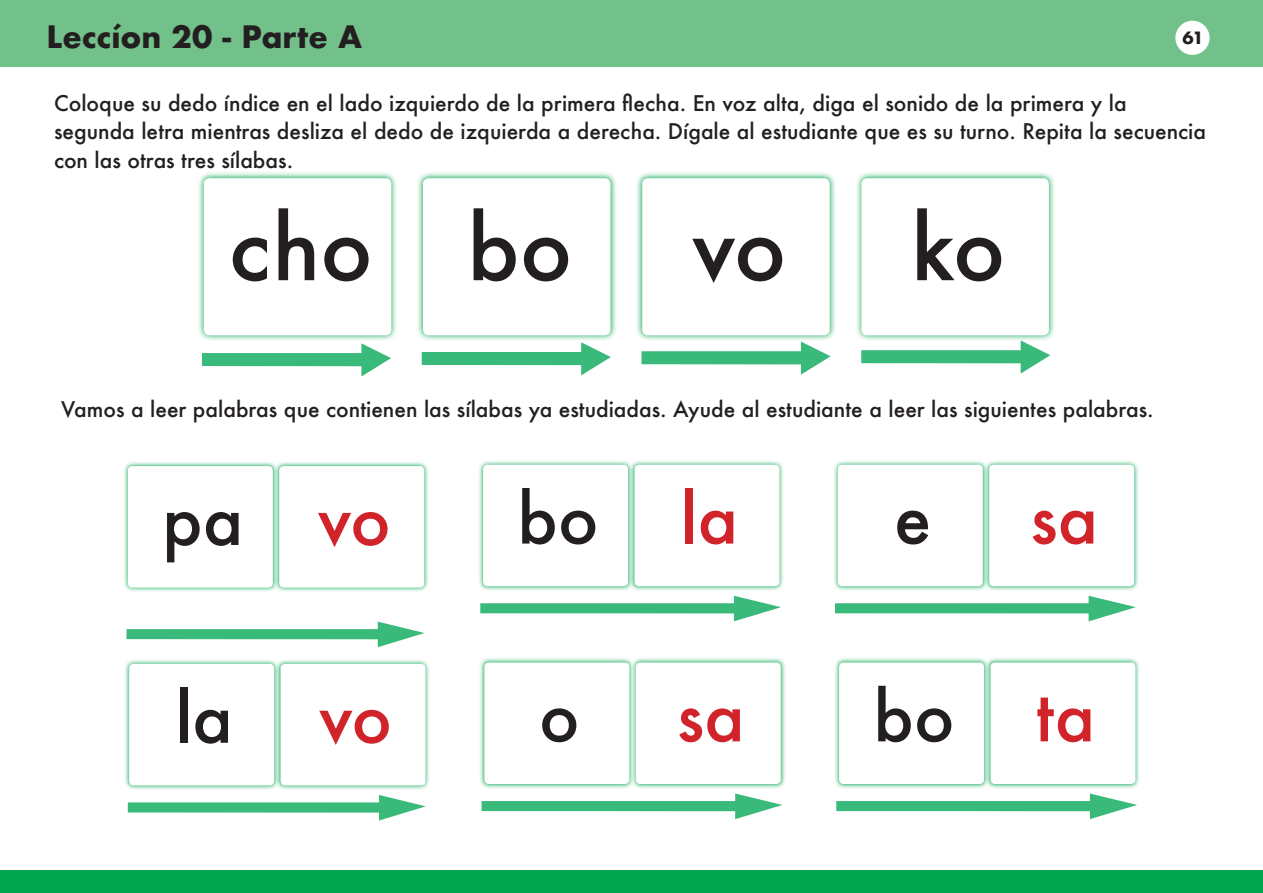
<style>
.page{position:relative;width:1263px;height:893px;background:#fff}
.page>*{position:absolute;margin:0;border:0;box-sizing:border-box;transform-origin:0 0}
.t1{font:500 87.15px "Futura";color:#231f20}
.t2{font:500 67.35px "Futura";color:#d1232a}
.t3{font:500 67.35px "Futura";color:#231f20}
.t4{font:700 30px "Futura";color:#231f20}
.t5{font:500 21px/28.5px "Futura";color:#231f20}
.t6{font:700 16.5px "Futura";color:#231f20}
</style>
<div class="page">
<div style="left:0;top:871px;width:1263px;height:22px;background:#00a54d"></div>
<svg style="left:198px;top:172px;width:198px;height:168px;background:#c4e9d5"></svg>
<div style="left:205px;top:179px;width:185px;height:155px;background:#fff;border-radius:5px"></div>
<div style="left:204px;top:178px;width:187px;height:157px;border:2px solid #fff;border-radius:5px"></div>
<svg style="left:417px;top:172px;width:199px;height:168px;background:#c2e9d4"></svg>
<div style="left:424px;top:179px;width:186px;height:155px;background:#fff;border-radius:5px"></div>
<div style="left:423px;top:178px;width:187px;height:157px;border:2px solid #fff;border-radius:5px"></div>
<svg style="left:636px;top:172px;width:199px;height:170px"></svg>
<div style="left:643px;top:179px;width:186px;height:155px;background:#fff;border-radius:5px"></div>
<div style="left:642px;top:178px;width:188px;height:157px;border:2px solid #fff;border-radius:5px"></div>
<svg style="left:856px;top:172px;width:198px;height:168px;background:#c5ead6"></svg>
<div style="left:862px;top:179px;width:186px;height:155px;background:#fff;border-radius:5px"></div>
<div style="left:861px;top:178px;width:188px;height:157px;border:2px solid #fff;border-radius:5px"></div>
<svg style="left:202px;top:343px;width:189px;height:33px"></svg>
<div style="left:0;top:0;width:1263px;height:66px;background:#73c18a"></div>
<svg style="left:422px;top:342px;width:189px;height:33px"></svg>
<svg style="left:641px;top:342px;width:190px;height:33px"></svg>
<svg style="left:861px;top:340px;width:189px;height:34px"></svg>
<svg style="left:124px;top:462px;width:150px;height:130px;background:#c0e8d2"></svg>
<div style="left:129px;top:467px;width:143px;height:120px;background:#fff;border-radius:4px"></div>
<div style="left:128px;top:466px;width:145px;height:122px;border:1px solid #fff;border-radius:4px"></div>
<svg style="left:274px;top:462px;width:154px;height:130px;background:#bde7d0"></svg>
<div style="left:280px;top:467px;width:144px;height:120px;background:#fff;border-radius:4px"></div>
<div style="left:279px;top:466px;width:145px;height:122px;border:1px solid #fff;border-radius:4px"></div>
<svg style="left:479px;top:461px;width:151px;height:130px;background:#bde7d0"></svg>
<div style="left:484px;top:465px;width:143px;height:121px;background:#fff;border-radius:4px"></div>
<div style="left:483px;top:465px;width:145px;height:121px;border:1px solid #fff;border-radius:4px"></div>
<svg style="left:630px;top:461px;width:153px;height:130px;background:#bfe8d2"></svg>
<div style="left:635px;top:465px;width:144px;height:121px;background:#fff;border-radius:4px"></div>
<div style="left:634px;top:465px;width:145px;height:121px;border:1px solid #fff;border-radius:4px"></div>
<svg style="left:126px;top:622px;width:299px;height:25px"></svg>
<svg style="left:480px;top:596px;width:301px;height:25px"></svg>
<svg style="left:834px;top:461px;width:150px;height:130px;background:#bfe8d2"></svg>
<div style="left:838px;top:465px;width:144px;height:121px;background:#fff;border-radius:4px"></div>
<div style="left:838px;top:465px;width:145px;height:121px;border:1px solid #fff;border-radius:4px"></div>
<svg style="left:984px;top:461px;width:154px;height:130px;background:#bde7d0"></svg>
<div style="left:990px;top:465px;width:143px;height:121px;background:#fff;border-radius:4px"></div>
<div style="left:989px;top:465px;width:145px;height:121px;border:1px solid #fff;border-radius:4px"></div>
<svg style="left:835px;top:596px;width:301px;height:25px"></svg>
<svg style="left:125px;top:660px;width:151px;height:130px;background:#bee7d1"></svg>
<div style="left:130px;top:664px;width:143px;height:121px;background:#fff;border-radius:4px"></div>
<div style="left:129px;top:664px;width:145px;height:121px;border:1px solid #fff;border-radius:4px"></div>
<svg style="left:276px;top:660px;width:153px;height:130px;background:#bfe7d1"></svg>
<div style="left:281px;top:664px;width:144px;height:121px;background:#fff;border-radius:4px"></div>
<div style="left:281px;top:664px;width:144px;height:121px;border:1px solid #fff;border-radius:4px"></div>
<svg style="left:480px;top:658px;width:151px;height:131px;background:#bce7d0"></svg>
<div style="left:485px;top:663px;width:144px;height:120px;background:#fff;border-radius:4px"></div>
<div style="left:484px;top:662px;width:145px;height:122px;border:1px solid #fff;border-radius:4px"></div>
<svg style="left:631px;top:658px;width:154px;height:131px;background:#bee7d1"></svg>
<div style="left:636px;top:663px;width:144px;height:120px;background:#fff;border-radius:4px"></div>
<div style="left:636px;top:662px;width:145px;height:122px;border:1px solid #fff;border-radius:4px"></div>
<svg style="left:128px;top:795px;width:298px;height:25px"></svg>
<svg style="left:482px;top:793px;width:300px;height:26px"></svg>
<svg style="left:835px;top:658px;width:150px;height:131px;background:#bbe6cf"></svg>
<div style="left:840px;top:663px;width:143px;height:120px;background:#fff;border-radius:4px"></div>
<div style="left:839px;top:662px;width:145px;height:122px;border:1px solid #fff;border-radius:4px"></div>
<svg style="left:985px;top:658px;width:154px;height:131px;background:#bbe6cf"></svg>
<div style="left:991px;top:663px;width:144px;height:120px;background:#fff;border-radius:4px"></div>
<div style="left:990px;top:662px;width:145px;height:122px;border:1px solid #fff;border-radius:4px"></div>
<svg style="left:836px;top:793px;width:301px;height:26px"></svg>
<div style="left:1175px;top:21px;width:34px;height:34px;background:#fff;border-radius:50%"></div>
<p class="t4" style="left:47px;top:15px;width:317px">Leccíon 20 - Parte A</p>
<p class="t6" style="left:1182px;top:26px;width:23px">61</p>
<p class="t5" style="left:54px;top:89px;width:1153px">Coloque su dedo índice en el lado izquierdo de la primera flecha. En voz alta, diga el sonido de la primera y la segunda letra mientras desliza el dedo de izquierda a derecha. Dígale al estudiante que es su turno. Repita la secuencia con las otras tres sílabas.</p>
<p class="t1" style="left:229px;top:188px;width:145px">cho</p>
<p class="t1" style="left:467px;top:188px;width:106px">bo</p>
<p class="t1" style="left:692px;top:188px;width:96px">vo</p>
<p class="t1" style="left:911px;top:188px;width:96px">ko</p>
<p class="t5" style="left:61px;top:395px;width:1094px">Vamos a leer palabras que contienen las sílabas ya estudiadas. Ayude al estudiante a leer las siguientes palabras.</p>
<p class="t3" style="left:162px;top:474px;width:82px">pa</p>
<p class="t2" style="left:318px;top:474px;width:75px">vo</p>
<p class="t3" style="left:517px;top:472px;width:82px">bo</p>
<p class="t2" style="left:681px;top:472px;width:59px">la</p>
<p class="t3" style="left:175px;top:671px;width:59px">la</p>
<p class="t2" style="left:319px;top:671px;width:75px">vo</p>
<p class="t3" style="left:539px;top:670px;width:42px">o</p>
<p class="t2" style="left:677px;top:670px;width:69px">sa</p>
<p class="t3" style="left:894px;top:472px;width:39px">e</p>
<p class="t2" style="left:1030px;top:472px;width:69px">sa</p>
<p class="t3" style="left:873px;top:670px;width:82px">bo</p>
<p class="t2" style="left:1036px;top:670px;width:61px">ta</p>
</div>
